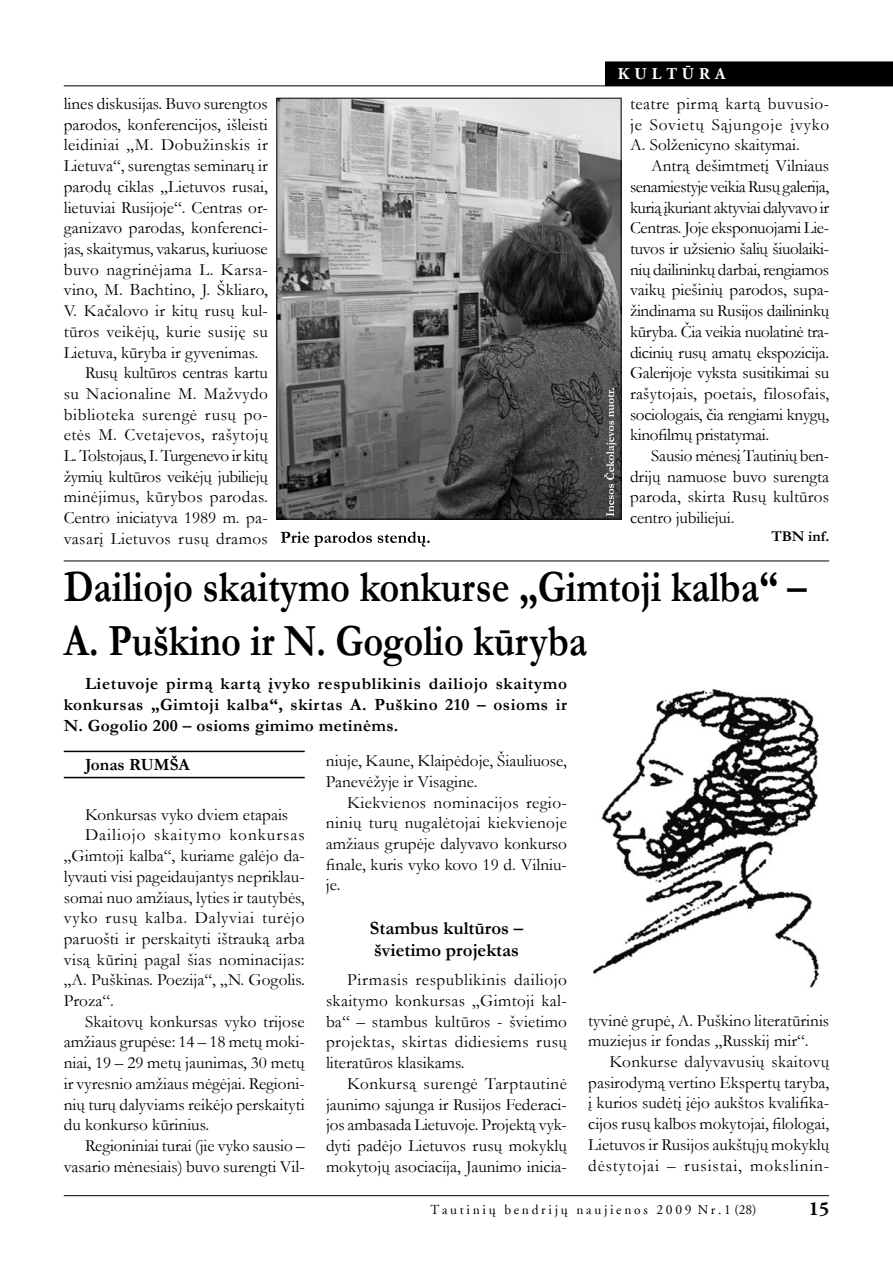
<style>
.page{position:relative;width:893px;height:1263px;background:#fff}
.page>*{position:absolute;margin:0;border:0;box-sizing:border-box;transform-origin:0 0}
.t1{font:700 45px/54px "Garamond";color:#000;scale:.85 1}
.t2{font:700 19.5px "Garamond LT";color:#000}
.t3{font:700 18.75px/22.5px "Garamond";color:#000}
.t4{font:17.25px "Garamond";color:#000}
.t5{font:17.25px "Garamond";letter-spacing:-.02em;color:#000}
.t6{font:17.25px "Garamond";letter-spacing:.025em;color:#000}
.t7{font:700 17.25px/20.7px "Garamond";letter-spacing:.02em;color:#000;text-align:justify}
.t8{font:17.25px "Garamond";letter-spacing:.02em;color:#000}
.t9{font:17.25px "Garamond";letter-spacing:.03em;color:#000}
.t10{font:17.25px "Garamond";letter-spacing:-.025em;color:#000}
.t11{font:17.25px "Garamond";letter-spacing:-.03em;color:#000}
.t12{font:17.25px "Garamond";letter-spacing:.05em;color:#000}
.t13{font:17.25px "Garamond";letter-spacing:.04em;color:#000}
.t14{font:17.25px "Garamond";letter-spacing:.06em;color:#000}
.t15{font:17.25px "Garamond";letter-spacing:.035em;color:#000}
.t16{font:17.25px "Garamond";letter-spacing:.045em;color:#000}
.t17{font:700 17.25px "Garamond";color:#000}
.t18{font:700 16.5px "Adobe Garamond Pro";letter-spacing:.3em;color:#fff}
.t19{font:700 15px "Garamond";color:#000}
.t20{font:13.5px "Garamond LT";letter-spacing:.2em;color:#000}
</style>
<div class="page">
<hr style="left:64px;top:1195px;width:765px;height:1px;background:#000">
<hr style="left:64px;top:85px;width:829px;height:1px;background:#000">
<div style="left:605px;top:61px;width:288px;height:24px;background:#000"></div>
<hr style="left:64px;top:561px;width:765px;height:1px;background:#000">
<img style="left:278px;top:100px;width:341px;height:417px">
<div style="left:276px;top:98px;width:345px;height:421px;border:1px solid #000"></div>
<svg style="left:281px;top:531px;width:149px;height:16px"></svg>
<svg style="left:604px;top:388px;width:13px;height:128px;background:#686868"></svg>
<hr style="left:64px;top:777px;width:241px;height:1px;background:#000">
<hr style="left:64px;top:751px;width:241px;height:1px;background:#000">
<img style="left:593px;top:689px;width:227px;height:299px">
<p class="t4" style="left:64px;top:92px;width:206px">lines diskusijas. Buvo surengtos</p>
<p class="t4" style="left:64px;top:113px;width:206px">parodos, konferencijos, išleisti</p>
<p class="t9" style="left:64px;top:133px;width:206px">leidiniai „M. Dobužinskis ir</p>
<p class="t4" style="left:64px;top:154px;width:206px">Lietuva“, surengtas seminarų ir</p>
<p class="t4" style="left:64px;top:175px;width:206px">parodų ciklas „Lietuvos rusai,</p>
<p class="t4" style="left:64px;top:196px;width:206px">lietuviai Rusijoje“. Centras or-</p>
<p class="t4" style="left:64px;top:216px;width:206px">ganizavo parodas, konferenci-</p>
<p class="t4" style="left:64px;top:237px;width:206px">jas, skaitymus, vakarus, kuriuose</p>
<p class="t6" style="left:64px;top:258px;width:206px">buvo nagrinėjama L. Karsa-</p>
<p class="t4" style="left:64px;top:278px;width:206px">vino, M. Bachtino, J. Škliaro,</p>
<p class="t4" style="left:64px;top:299px;width:206px">V. Kačalovo ir kitų rusų kul-</p>
<p class="t8" style="left:64px;top:320px;width:206px">tūros veikėjų, kurie susiję su</p>
<p class="t4" style="left:64px;top:340px;width:196px">Lietuva, kūryba ir gyvenimas.</p>
<p class="t4" style="left:85px;top:361px;width:184px">Rusų kultūros centras kartu</p>
<p class="t6" style="left:64px;top:382px;width:206px">su Nacionaline M. Mažvydo</p>
<p class="t15" style="left:64px;top:403px;width:206px">biblioteka surengė rusų po-</p>
<p class="t9" style="left:64px;top:423px;width:206px">etės M. Cvetajevos, rašytojų</p>
<p class="t10" style="left:64px;top:444px;width:206px">L. Tolstojaus, I. Turgenevo ir kitų</p>
<p class="t5" style="left:64px;top:465px;width:206px">žymių kultūros veikėjų jubiliejų</p>
<p class="t8" style="left:64px;top:485px;width:206px">minėjimus, kūrybos parodas.</p>
<p class="t4" style="left:64px;top:506px;width:206px">Centro iniciatyva 1989 m. pa-</p>
<p class="t6" style="left:64px;top:527px;width:206px">vasarį Lietuvos rusų dramos</p>
<p class="t18" style="left:618px;top:64px;width:109px">KULTŪRA</p>
<p class="t6" style="left:630px;top:92px;width:201px">teatre pirmą kartą buvusio-</p>
<p class="t16" style="left:630px;top:113px;width:201px">je Sovietų Sąjungoje įvyko</p>
<p class="t4" style="left:630px;top:133px;width:171px">A. Solženicyno skaitymai.</p>
<p class="t4" style="left:651px;top:154px;width:179px">Antrą dešimtmetį Vilniaus</p>
<p class="t11" style="left:630px;top:175px;width:201px">senamiestyje veikia Rusų galerija,</p>
<p class="t10" style="left:630px;top:196px;width:201px">kurią įkuriant aktyviai dalyvavo ir</p>
<p class="t5" style="left:630px;top:216px;width:201px">Centras. Joje eksponuojami Lie-</p>
<p class="t5" style="left:630px;top:237px;width:201px">tuvos ir užsienio šalių šiuolaiki-</p>
<p class="t5" style="left:630px;top:258px;width:201px">nių dailininkų darbai, rengiamos</p>
<p class="t4" style="left:630px;top:278px;width:201px">vaikų piešinių parodos, supa-</p>
<p class="t5" style="left:630px;top:299px;width:201px">žindinama su Rusijos dailininkų</p>
<p class="t5" style="left:630px;top:320px;width:201px">kūryba. Čia veikia nuolatinė tra-</p>
<p class="t5" style="left:630px;top:340px;width:201px">dicinių rusų amatų ekspozicija.</p>
<p class="t5" style="left:630px;top:361px;width:201px">Galerijoje vyksta susitikimai su</p>
<p class="t4" style="left:630px;top:382px;width:201px">rašytojais, poetais, filosofais,</p>
<p class="t5" style="left:630px;top:403px;width:201px">sociologais, čia rengiami knygų,</p>
<p class="t5" style="left:630px;top:423px;width:141px">kinofilmų pristatymai.</p>
<p class="t4" style="left:651px;top:444px;width:179px">Sausio mėnesį Tautinių ben-</p>
<p class="t4" style="left:630px;top:465px;width:201px">drijų namuose buvo surengta</p>
<p class="t4" style="left:630px;top:485px;width:201px">paroda, skirta Rusų kultūros</p>
<p class="t4" style="left:630px;top:506px;width:106px">centro jubiliejui.</p>
<p class="t19" style="left:771px;top:526px;width:59px">TBN inf.</p>
<p class="t1" style="left:64px;top:560px;width:875px">Dailiojo skaitymo konkurse „Gimtoji kalba“ –<br>A. Puškino ir N. Gogolio kūryba</p>
<p class="t7" style="left:64px;top:673px;width:505px;text-indent:21px">Lietuvoje pirmą kartą įvyko respublikinis dailiojo skaitymo konkursas „Gimtoji kalba“, skirtas A. Puškino 210 – osioms ir N. Gogolio 200 – osioms gimimo metinėms.</p>
<p class="t4" style="left:326px;top:749px;width:242px">niuje, Kaune, Klaipėdoje, Šiauliuose,</p>
<p class="t4" style="left:326px;top:770px;width:153px">Panevėžyje ir Visagine.</p>
<p class="t6" style="left:347px;top:790px;width:221px">Kiekvienos nominacijos regio-</p>
<p class="t8" style="left:326px;top:811px;width:242px">ninių turų nugalėtojai kiekvienoje</p>
<p class="t4" style="left:326px;top:832px;width:242px">amžiaus grupėje dalyvavo konkurso</p>
<p class="t4" style="left:326px;top:853px;width:243px">finale, kuris vyko kovo 19 d. Vilniu-</p>
<p class="t4" style="left:326px;top:873px;width:16px">je.</p>
<p class="t3" style="left:370px;top:916px;width:155px">Stambus kultūros – švietimo projektas</p>
<p class="t9" style="left:347px;top:968px;width:221px">Pirmasis respublikinis dailiojo</p>
<p class="t8" style="left:326px;top:989px;width:242px">skaitymo konkursas „Gimtoji kal-</p>
<p class="t4" style="left:326px;top:1010px;width:242px">ba“ – stambus kultūros - švietimo</p>
<p class="t9" style="left:326px;top:1030px;width:242px">projektas, skirtas didiesiems rusų</p>
<p class="t4" style="left:326px;top:1051px;width:140px">literatūros klasikams.</p>
<p class="t6" style="left:347px;top:1072px;width:221px">Konkursą surengė Tarptautinė</p>
<p class="t4" style="left:326px;top:1092px;width:242px">jaunimo sąjunga ir Rusijos Federaci-</p>
<p class="t4" style="left:326px;top:1113px;width:242px">jos ambasada Lietuvoje. Projektą vyk-</p>
<p class="t4" style="left:326px;top:1134px;width:243px">dyti padėjo Lietuvos rusų mokyklų</p>
<p class="t4" style="left:326px;top:1154px;width:242px">mokytojų asociacija, Jaunimo inicia-</p>
<p class="t17" style="left:85px;top:753px;width:106px">Jonas RUMŠA</p>
<p class="t4" style="left:85px;top:803px;width:205px">Konkursas vyko dviem etapais</p>
<p class="t14" style="left:85px;top:823px;width:221px">Dailiojo skaitymo konkursas</p>
<p class="t4" style="left:64px;top:844px;width:242px">„Gimtoji kalba“, kuriame galėjo da-</p>
<p class="t4" style="left:64px;top:865px;width:242px">lyvauti visi pageidaujantys nepriklau-</p>
<p class="t4" style="left:64px;top:885px;width:242px">somai nuo amžiaus, lyties ir tautybės,</p>
<p class="t13" style="left:64px;top:906px;width:242px">vyko rusų kalba. Dalyviai turėjo</p>
<p class="t4" style="left:64px;top:927px;width:242px">paruošti ir perskaityti ištrauką arba</p>
<p class="t4" style="left:64px;top:948px;width:242px">visą kūrinį pagal šias nominacijas:</p>
<p class="t4" style="left:64px;top:968px;width:243px">„A. Puškinas. Poezija“, „N. Gogolis.</p>
<p class="t4" style="left:64px;top:989px;width:52px">Proza“.</p>
<p class="t4" style="left:85px;top:1010px;width:221px">Skaitovų konkursas vyko trijose</p>
<p class="t4" style="left:64px;top:1030px;width:242px">amžiaus grupėse: 14 – 18 metų moki-</p>
<p class="t4" style="left:64px;top:1051px;width:242px">niai, 19 – 29 metų jaunimas, 30 metų</p>
<p class="t4" style="left:64px;top:1072px;width:242px">ir vyresnio amžiaus mėgėjai. Regioni-</p>
<p class="t4" style="left:64px;top:1092px;width:243px">nių turų dalyviams reikėjo perskaityti</p>
<p class="t4" style="left:64px;top:1113px;width:147px">du konkurso kūrinius.</p>
<p class="t4" style="left:85px;top:1134px;width:221px">Regioniniai turai (jie vyko sausio –</p>
<p class="t4" style="left:64px;top:1155px;width:242px">vasario mėnesiais) buvo surengti Vil-</p>
<p class="t4" style="left:588px;top:1009px;width:242px">tyvinė grupė, A. Puškino literatūrinis</p>
<p class="t4" style="left:588px;top:1029px;width:222px">muziejus ir fondas „Russkij mir“.</p>
<p class="t8" style="left:609px;top:1050px;width:221px">Konkurse dalyvavusių skaitovų</p>
<p class="t4" style="left:588px;top:1071px;width:242px">pasirodymą vertino Ekspertų taryba,</p>
<p class="t4" style="left:588px;top:1091px;width:242px">į kurios sudėtį įėjo aukštos kvalifika-</p>
<p class="t4" style="left:588px;top:1112px;width:242px">cijos rusų kalbos mokytojai, filologai,</p>
<p class="t4" style="left:588px;top:1133px;width:242px">Lietuvos ir Rusijos aukštųjų mokyklų</p>
<p class="t12" style="left:588px;top:1153px;width:243px">dėstytojai – rusistai, mokslinin-</p>
<p class="t20" style="left:430px;top:1202px;width:328px">Tautiniø bendrijø naujienos 2009 Nr.1 (28)</p>
<p class="t2" style="left:809px;top:1196px;width:22px">15</p>
</div>
